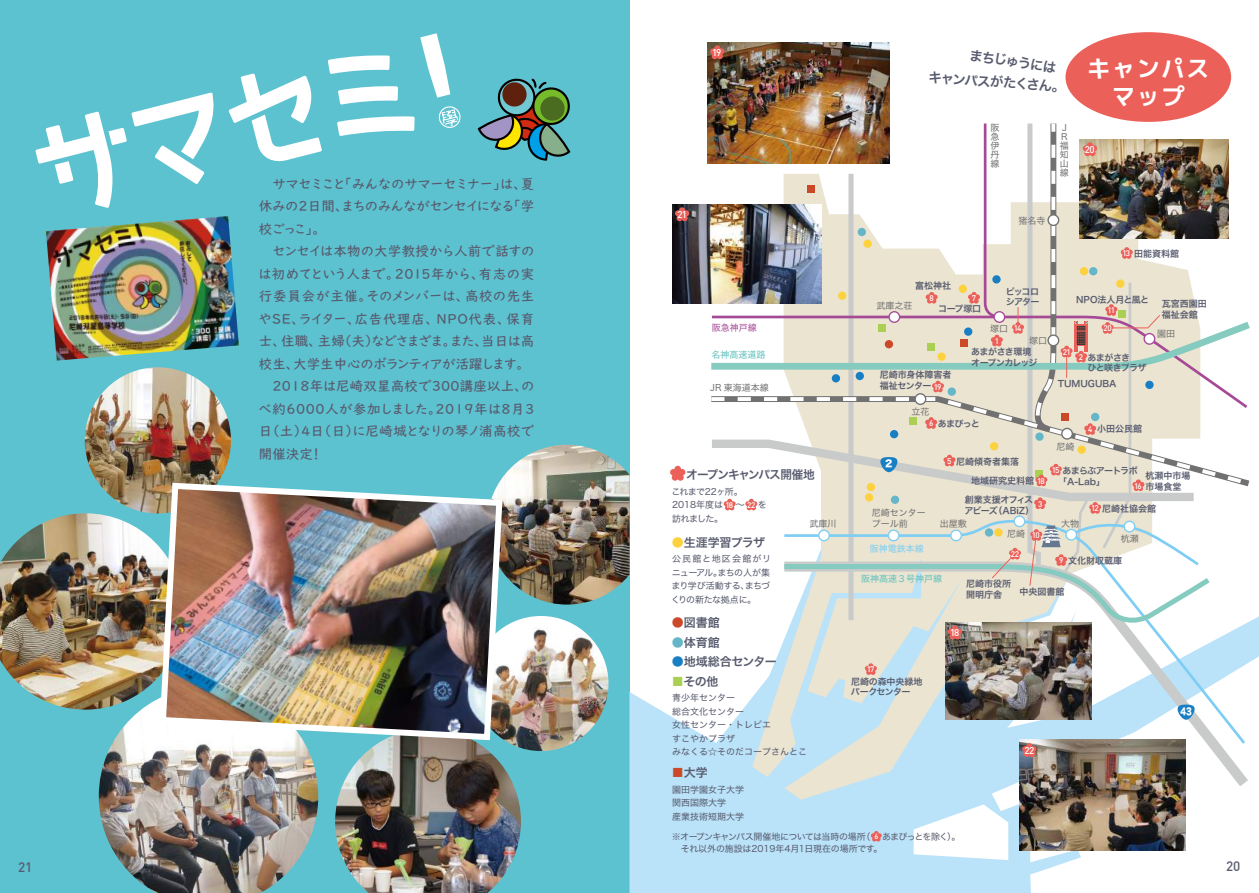
<style>
.page{position:relative;width:1259px;height:893px;background:#fff}
.page>*{position:absolute;margin:0;border:0;box-sizing:border-box;transform-origin:0 0}
.t1{font:23.4px/27.8px "mgenplus 1 c bold";letter-spacing:.06em;color:#fff;text-align:center}
.t2{font:500 13.5px/22.5px "UD Digi Kyokasho Pro";letter-spacing:-.005em;color:#585b6e}
.t3{font:13.5px "Hira Kaku Std W6";color:#585b6e}
.t4{font:500 13.5px "DIN";color:#585b6e}
.t5{font:12px "Hira Kaku Std W6";letter-spacing:-.045em;color:#585b6e}
.t6{font:12px "Hira Kaku Std W6";letter-spacing:-.08em;color:#585b6e}
.t7{font:12px "Hira Kaku Std W6";letter-spacing:-.025em;color:#585b6e}
.t8{font:500 9.75px "DIN";letter-spacing:-.08em;color:#fff}
.t9{font:9.45px "Hira Kaku Std W8";color:#fff;scale:.78 1}
.t10{font:9.45px "Hira Kaku Std W8";color:#fff}
.t11{font:9px/10.5px "Hira Kaku Std W6";color:#585b6e}
.t12{font:9px/13.5px "Hira Kaku Std W4";color:#585b6e}
.t13{font:9px/12px "Hira Kaku Std W4";letter-spacing:-.04em;color:#585b6e}
.t14{font:9px/9px "Hira Kaku Std W4";color:#727171;text-align:justify}
.t15{font:9px/10.5px "Hira Kaku Std W6";letter-spacing:-.02em;color:#585b6e}
.t16{font:9px/10.5px "Hira Kaku Std W6";letter-spacing:-.07em;color:#585b6e}
.t17{font:9px/13.5px "Hira Kaku Std W4";letter-spacing:-.03em;color:#585b6e}
.t18{font:9px "Hira Kaku Std W4";color:#61c1be}
.t19{font:9px/10.5px "Hira Kaku Std W6";letter-spacing:-.065em;color:#585b6e}
.t20{font:9px/10.5px "Hira Kaku Std W6";letter-spacing:-.1em;color:#585b6e}
.t21{font:9px "Hira Kaku Std W4";color:#7ecef4}
.t22{font:9px "Hira Kaku Std W4";color:#a64a97}
.t23{font:500 8.1px "DIN";letter-spacing:-.12em;color:#fff}
.t24{font:500 7.35px "DIN";color:#fff}
.s1{font-family:"DIN";font-weight:500;font-size:8.1px;color:#fff}
.s2{color:#fdd23e}
.s3{color:#cb4829}
.s4{color:#64b6c8}
.s5{color:#187fc4}
.s6{color:#aacf52}
</style>
<div class="page">
<div style="left:0;top:0;width:629px;height:893px;background:#5dc2d0"></div>
<img style="left:46px;top:216px;width:193px;height:145px">
<img style="left:99px;top:710px;width:219px;height:183px">
<img style="left:335px;top:742px;width:186px;height:151px">
<img style="left:473px;top:616px;width:135px;height:135px;border-radius:68px">
<img style="left:85px;top:367px;width:146px;height:146px;border-radius:73px">
<img style="left:0;top:513px;width:157px;height:197px">
<img style="left:501px;top:445px;width:128px;height:160px">
<img style="left:157px;top:480px;width:348px;height:263px">
<svg style="left:629px;top:471px;width:630px;height:422px;fill:#bae3f9"></svg>
<svg style="left:774px;top:639px;width:480px;height:154px"></svg>
<svg style="left:1177px;top:705px;width:17px;height:15px"></svg>
<div style="left:1065px;top:32px;width:166px;height:90px;background:#eb615a;border-radius:50%"></div>
<img style="left:1019px;top:740px;width:166px;height:110px">
<img style="left:672px;top:204px;width:31px;height:100px">
<img style="left:707px;top:42px;width:182px;height:76px">
<svg style="left:865px;top:663px;width:12px;height:12px"></svg>
<svg style="left:1022px;top:743px;width:14px;height:14px"></svg>
<svg style="left:710px;top:45px;width:14px;height:14px"></svg>
<svg style="left:675px;top:207px;width:14px;height:14px"></svg>
<img style="left:945px;top:639px;width:146px;height:81px">
<svg style="left:477px;top:78px;width:94px;height:83px"></svg>
<svg style="left:35px;top:33px;width:426px;height:175px"></svg>
<svg style="left:670px;top:466px;width:15px;height:15px"></svg>
<img style="left:703px;top:118px;width:552px;height:521px">
<svg style="left:871px;top:831px;width:11px;height:10px"></svg>
<p class="t4" style="left:18px;top:858px;width:16px">21</p>
<p class="t2" style="left:258px;top:172px;width:278px">　サマセミこと「みんなのサマーセミナー」は、夏休みの2日間、まちのみんながセンセイになる「学校ごっこ」。<br>　センセイは本物の大学教授から人前で話すのは初めてという人まで。2015年から、有志の実行委員会が主催。そのメンバーは、高校の先生やSE、ライター、広告代理店、NPO代表、保育士、住職、主婦（夫）などさまざま。また、当日は高校生、大学生中心のボランティアが活躍します。　2018年は尼崎双星高校で300講座以上、のべ約6000人が参加しました。2019年は8月3日（土）4日（日）に尼崎城となりの琴ノ浦高校で開催決定！</p>
<p class="t8" style="left:712px;top:46px;width:11px">19</p>
<p class="t8" style="left:677px;top:208px;width:11px">21</p>
<p class="t22" style="left:712px;top:321px;width:46px">阪急神戸線</p>
<p class="t18" style="left:711px;top:347px;width:55px">名神高速道路</p>
<p class="t14" style="left:710px;top:383px;width:60px">JR 東海道本線</p>
<p class="t3" style="left:971px;top:45px;width:89px;rotate:8deg">まちじゅうには</p>
<p class="t3" style="left:929px;top:67px;width:139px;rotate:4deg">キャンパスがたくさん。</p>
<p class="t14" style="left:990px;top:124px;width:10px">阪急伊丹線</p>
<p class="t14" style="left:1060px;top:124px;width:10px;text-align:left">J<br>R福知山線</p>
<h1 class="t1" style="left:1087px;top:54px;width:124px">キャンパスマップ</h1>
<p class="t8" style="left:1084px;top:143px;width:11px">20</p>
<p class="t14" style="left:1018px;top:216px;width:28px">猪名寺</p>
<p class="t11" style="left:1122px;top:248px;width:58px"><span class="s1">13</span> 田能資料館</p>
<p class="t11" style="left:915px;top:281px;width:37px">富松神社</p>
<p class="t14" style="left:876px;top:301px;width:37px">武庫之荘</p>
<p class="t23" style="left:929px;top:293px;width:6px">8</p>
<p class="t23" style="left:972px;top:293px;width:6px">7</p>
<p class="t11" style="left:938px;top:304px;width:45px">コープ塚口</p>
<p class="t20" style="left:1006px;top:286px;width:35px">ピッコロシアター</p>
<p class="t11" style="left:1076px;top:294px;width:74px">NPO法人月と風と</p>
<p class="t23" style="left:1107px;top:305px;width:9px">11</p>
<p class="t11" style="left:1161px;top:299px;width:46px">瓦宮西園田福祉会館</p>
<p class="t14" style="left:990px;top:324px;width:19px">塚口</p>
<p class="t23" style="left:1014px;top:323px;width:9px">14</p>
<p class="t23" style="left:994px;top:336px;width:6px">1</p>
<p class="t14" style="left:1029px;top:336px;width:19px">塚口</p>
<p class="t23" style="left:1103px;top:323px;width:10px">20</p>
<p class="t14" style="left:1157px;top:329px;width:19px">園田</p>
<p class="t11" style="left:879px;top:370px;width:73px">尼崎市身体障害者福祉センター</p>
<p class="t23" style="left:934px;top:382px;width:9px">19</p>
<p class="t14" style="left:911px;top:407px;width:19px">立花</p>
<p class="t16" style="left:971px;top:347px;width:68px">あまがさき環境オープンカレッジ</p>
<p class="t11" style="left:937px;top:419px;width:44px">あまぴっと</p>
<p class="t23" style="left:929px;top:418px;width:6px">6</p>
<p class="t23" style="left:1062px;top:347px;width:9px">21</p>
<p class="t19" style="left:1087px;top:353px;width:61px">あまがさき<br>ひと咲きプラザ</p>
<p class="t23" style="left:1079px;top:352px;width:6px">2</p>
<p class="t11" style="left:1057px;top:379px;width:60px">TUMUGUBA</p>
<p class="t14" style="left:1056px;top:442px;width:19px">尼崎</p>
<p class="t11" style="left:1097px;top:424px;width:46px">小田公民館</p>
<p class="t23" style="left:1088px;top:424px;width:6px">4</p>
<p class="t11" style="left:956px;top:456px;width:64px">尼崎傾奇者集落</p>
<p class="t23" style="left:947px;top:456px;width:6px">5</p>
<p class="t10" style="left:885px;top:458px;width:9px">2</p>
<p class="t16" style="left:1058px;top:466px;width:81px;text-indent:4px">あまらぶアートラボ「A-Lab」</p>
<p class="t11" style="left:1145px;top:471px;width:46px">杭瀬中市場市場食堂</p>
<p class="t23" style="left:1051px;top:465px;width:9px">15</p>
<p class="t6" style="left:686px;top:465px;width:130px">オープンキャンパス開催地</p>
<p class="t17" style="left:671px;top:485px;width:97px">これまで22ヶ所。<br>2018年度は <span class="s1">18</span> ～ <span class="s1">22</span> を訪れました。</p>
<p class="t11" style="left:971px;top:475px;width:75px">地域研究史料館 <span class="s1">18</span></p>
<p class="t23" style="left:1134px;top:480px;width:9px">16</p>
<p class="t15" style="left:964px;top:495px;width:71px">創業支援オフィスアビーズ（ABiZ）</p>
<p class="t23" style="left:1038px;top:498px;width:6px">3</p>
<p class="t11" style="left:1091px;top:503px;width:67px"><span class="s1">12</span> 尼崎社協会館</p>
<p class="t14" style="left:871px;top:508px;width:55px">尼崎センター</p>
<p class="t14" style="left:809px;top:519px;width:28px">武庫川</p>
<p class="t14" style="left:871px;top:519px;width:37px">プール前</p>
<p class="t14" style="left:1061px;top:519px;width:19px">大物</p>
<p class="t14" style="left:940px;top:519px;width:28px">出屋敷</p>
<p class="t14" style="left:1007px;top:529px;width:19px">尼崎</p>
<p class="t23" style="left:1032px;top:530px;width:9px">10</p>
<p class="t14" style="left:1120px;top:534px;width:19px">杭瀬</p>
<p class="t5" style="left:672px;top:533px;width:95px"><span class="s2">●</span>生涯学習プラザ</p>
<p class="t21" style="left:869px;top:541px;width:55px">阪神電鉄本線</p>
<p class="t18" style="left:861px;top:572px;width:82px">阪神高速３号神戸線</p>
<p class="t23" style="left:1011px;top:549px;width:10px">22</p>
<p class="t12" style="left:671px;top:552px;width:101px;text-align:justify">公民館と地区会館がリニューアル。まちの人が集まり学び活動する、まちづくりの新たな拠点に。</p>
<p class="t11" style="left:1068px;top:555px;width:55px">文化財収蔵庫</p>
<p class="t23" style="left:1059px;top:555px;width:6px">9</p>
<p class="t11" style="left:966px;top:579px;width:46px">尼崎市役所開明庁舎</p>
<p class="t11" style="left:1019px;top:586px;width:46px">中央図書館</p>
<p class="t5" style="left:672px;top:614px;width:49px"><span class="s3">●</span>図書館</p>
<p class="t5" style="left:672px;top:633px;width:49px"><span class="s4">●</span>体育館</p>
<p class="t7" style="left:672px;top:653px;width:106px"><span class="s5">●</span>地域総合センター</p>
<p class="t5" style="left:672px;top:672px;width:48px"><span class="s6">■</span>その他</p>
<p class="t12" style="left:672px;top:691px;width:136px">青少年センター<br>総合文化センター<br>女性センター・トレピエ<br>すこやかプラザ<br>みなくる☆そのだコープさんとこ</p>
<p class="t5" style="left:672px;top:764px;width:37px"><span class="s3">■</span>大学</p>
<p class="t12" style="left:672px;top:783px;width:73px">園田学園女子大学関西国際大学<br>産業技術短期大学</p>
<p class="t23" style="left:866px;top:664px;width:9px">17</p>
<p class="t15" style="left:851px;top:676px;width:73px">尼崎の森中央緑地パークセンター</p>
<p class="t8" style="left:950px;top:627px;width:11px">18</p>
<p class="t13" style="left:672px;top:831px;width:290px">※オープンキャンパス開催地については当時の場所（　 あまぴっとを除く）。　それ以外の施設は2019年4月1日現在の場所です。</p>
<p class="t24" style="left:874px;top:832px;width:5px">6</p>
<p class="t8" style="left:1024px;top:744px;width:11px">22</p>
<p class="t9" style="left:1180px;top:706px;width:16px">43</p>
<p class="t4" style="left:1226px;top:858px;width:16px">20</p>
</div>
